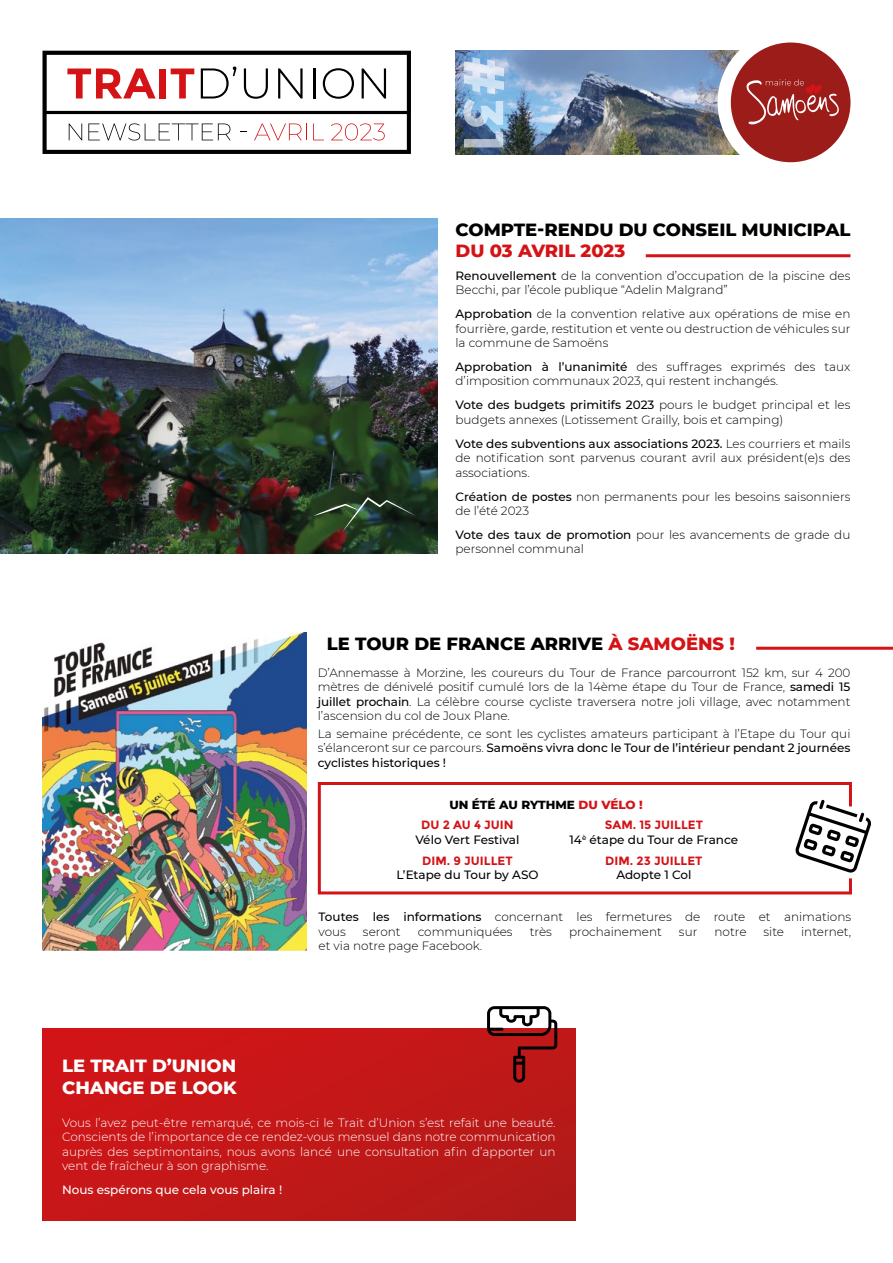
<style>
.page{position:relative;width:893px;height:1263px;background:#fff}
.page>*{position:absolute;margin:0;border:0;box-sizing:border-box;transform-origin:0 0}
.t1{font:800 18px "Montserrat";color:#000}
.t2{font:800 18px/21.6px "Montserrat";color:#fff}
.t3{font:800 18px "Montserrat";color:#d41316}
.t4{font:300 12px/14.4px "Montserrat";color:#000}
.t5{font:300 12px/14.4px "Montserrat";color:#fff;text-align:justify}
.t6{font:500 12px/14.4px "Montserrat";color:#000;text-align:center}
.t7{font:500 12px "Montserrat";color:#fff}
.t8{font:800 12px/20.2px "Montserrat";color:#000}
.t9{font:700 12px "Montserrat";color:#d41316}
.s1{font-weight:500}
.s2{color:#d41316}
.s3{font-weight:700;color:#d41316}
</style>
<div class="page">
<div style="left:43px;top:1029px;width:532px;height:191px;background:linear-gradient(to right,#cf1518,#b61a18)"></div>
<svg style="left:487px;top:1006px;width:70px;height:77px"></svg>
<img style="left:455px;top:51px;width:284px;height:103px">
<div style="left:718px;top:29px;width:146px;height:146px;background:#fff;border-radius:50%"></div>
<div style="left:731px;top:43px;width:119px;height:119px;background:#9b1c18;border-radius:50%"></div>
<svg style="left:746px;top:79px;width:93px;height:46px"></svg>
<svg style="left:43px;top:51px;width:368px;height:103px"></svg>
<hr style="left:646px;top:254px;width:204px;height:3px;background:#d41316">
<img style="left:0;top:218px;width:437px;height:336px">
<svg style="left:463px;top:57px;width:41px;height:90px;background:#9fbad6"></svg>
<img style="left:43px;top:632px;width:263px;height:318px">
<hr style="left:756px;top:647px;width:137px;height:3px;background:#d41316">
<svg style="left:853px;top:812px;width:18px;height:60px"></svg>
<svg style="left:317px;top:782px;width:536px;height:113px"></svg>
<svg style="left:313px;top:497px;width:103px;height:35px;background:#2d452d"></svg>
<h1 class="t1" style="left:455px;top:216px;width:396px">COMPTE-RENDU DU CONSEIL MUNICIPAL</h1>
<h1 class="t3" style="left:455px;top:238px;width:171px">DU 03 AVRIL 2023</h1>
<p class="t4" style="left:455px;top:268px;width:396px"><span class="s1">Renouvellement</span> de la convention d’occupation de la piscine des<br>Becchi, par l’école publique “Adelin Malgrand”</p>
<p class="t4" style="left:455px;top:306px;width:396px;text-align:justify"><span class="s1">Approbation</span> de la convention relative aux opérations de mise en fourrière, garde, restitution et vente ou destruction de véhicules sur la commune de Samoëns</p>
<p class="t4" style="left:455px;top:359px;width:396px"><span class="s1">Approbation à l’unanimité</span> des suffrages exprimés des taux d’imposition communaux 2023, qui restent inchangés.</p>
<p class="t4" style="left:455px;top:398px;width:396px"><span class="s1">Vote des budgets primitifs 2023</span> pours le budget principal et les budgets annexes (Lotissement Grailly, bois et camping)</p>
<p class="t4" style="left:455px;top:436px;width:396px;text-align:justify"><span class="s1">Vote des subventions aux associations 2023.</span> Les courriers et mails de notification sont parvenus courant avril aux président(e)s des associations.</p>
<p class="t4" style="left:455px;top:489px;width:396px"><span class="s1">Création de postes</span> non permanents pour les besoins saisonniers de l’été 2023</p>
<p class="t4" style="left:455px;top:527px;width:396px"><span class="s1">Vote des taux de promotion</span> pour les avancements de grade du personnel communal</p>
<h1 class="t1" style="left:327px;top:630px;width:410px">LE TOUR DE FRANCE ARRIVE <span class="s2">À SAMOËNS !</span></h1>
<p class="t4" style="left:318px;top:665px;width:534px;text-align:justify">D’Annemasse à Morzine, les coureurs du Tour de France parcourront 152 km, sur 4 200 mètres de dénivelé positif cumulé lors de la 14ème étape du Tour de France, <span class="s1">samedi 15 juillet prochain</span>. La célèbre course cycliste traversera notre joli village, avec notamment l’ascension du col de Joux Plane.</p>
<p class="t4" style="left:318px;top:726px;width:534px;text-align:justify">La semaine précédente, ce sont les cyclistes amateurs participant à l’Etape du Tour qui s’élanceront sur ce parcours. <span class="s1">Samoëns vivra donc le Tour de l’intérieur pendant 2 journées cyclistes historiques !</span></p>
<p class="t8" style="left:421px;top:794px;width:223px;text-indent:28px">UN ÉTÉ AU RYTHME <span class="s2">DU VÉLO !<br></span><span class="s3">DU 2 AU 4 JUIN</span></p>
<p class="t6" style="left:415px;top:832px;width:106px">Vélo Vert Festival</p>
<p class="t9" style="left:422px;top:853px;width:92px">DIM. 9 JUILLET</p>
<p class="t6" style="left:396px;top:867px;width:144px">L’Etape du Tour by ASO</p>
<p class="t6" style="left:569px;top:817px;width:170px"><span class="s3">SAM. 15 JUILLET<br></span>14<sup>è</sup> étape du Tour de France</p>
<p class="t9" style="left:605px;top:853px;width:99px">DIM. 23 JUILLET</p>
<p class="t6" style="left:616px;top:867px;width:77px">Adopte 1 Col</p>
<p class="t4" style="left:319px;top:909px;width:534px"><span class="s1">Toutes les informations</span> concernant les fermetures de route et animations vous</p>
<p class="t4" style="left:363px;top:924px;width:39px">seront</p>
<p class="t4" style="left:418px;top:924px;width:96px">communiquées</p>
<p class="t4" style="left:530px;top:924px;width:24px">très</p>
<p class="t4" style="left:569px;top:924px;width:94px">prochainement</p>
<p class="t4" style="left:679px;top:924px;width:20px">sur</p>
<p class="t4" style="left:714px;top:924px;width:34px">notre</p>
<p class="t4" style="left:763px;top:924px;width:22px">site</p>
<p class="t4" style="left:801px;top:924px;width:52px">internet,</p>
<p class="t4" style="left:319px;top:938px;width:165px">et via notre page Facebook.</p>
<h1 class="t2" style="left:62px;top:1054px;width:176px">LE TRAIT D’UNION<br>CHANGE DE LOOK</h1>
<p class="t5" style="left:62px;top:1115px;width:495px">Vous l’avez peut-être remarqué, ce mois-ci le Trait d’Union s’est refait une beauté.<br>Conscients de l’importance de ce rendez-vous mensuel dans notre communication auprès des septimontains, nous avons lancé une consultation afin d’apporter un vent de fraîcheur à son graphisme.</p>
<p class="t7" style="left:62px;top:1181px;width:222px">Nous espérons que cela vous plaira !</p>
</div>
